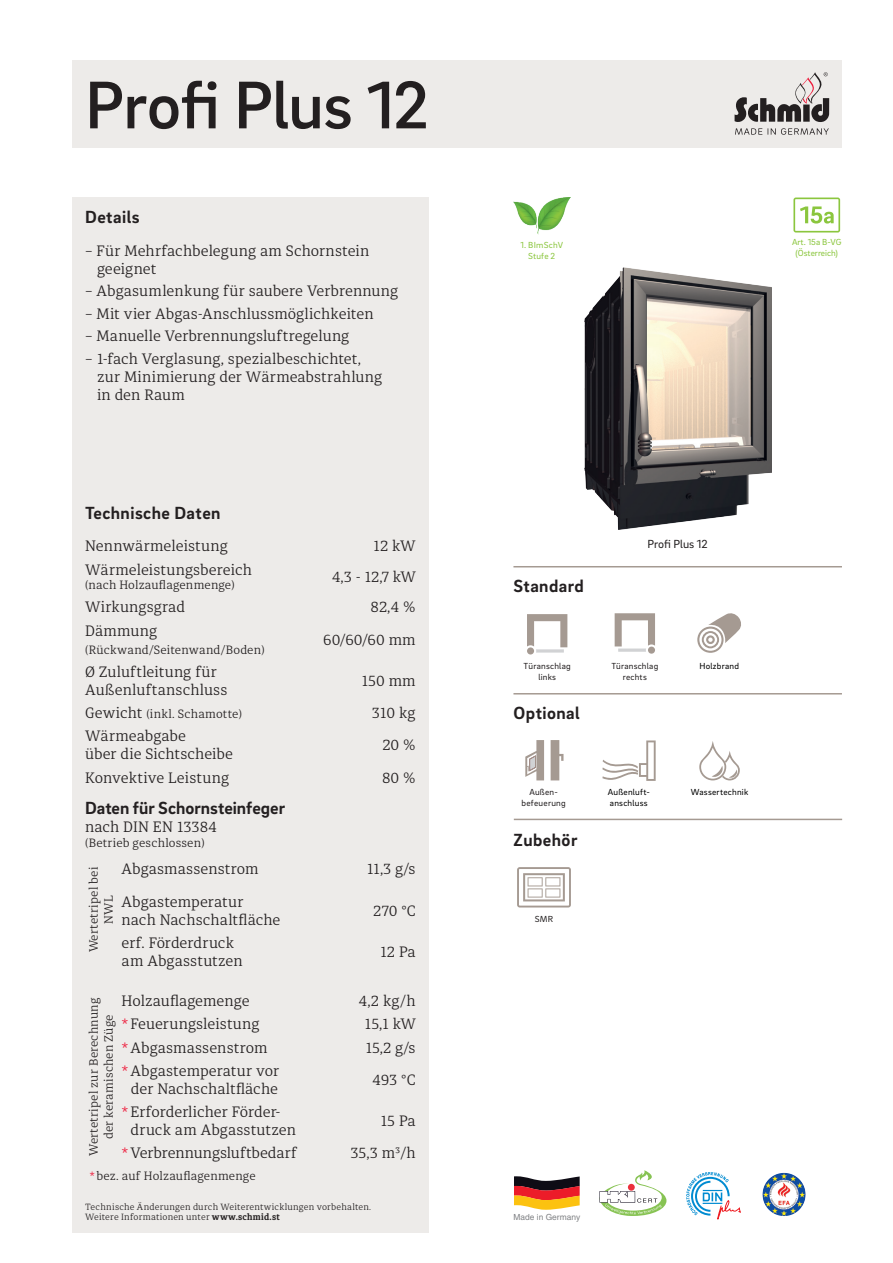
<style>
.page{position:relative;width:893px;height:1263px;background:#fff}
.page>*{position:absolute;margin:0;border:0;box-sizing:border-box;transform-origin:0 0}
.t1{font:500 69px "Brix Sans";letter-spacing:-.015em;color:#231f20}
.t2{font:700 18px "Brix Sans";letter-spacing:.025em;color:#231f20}
.t3{font:700 18px "Brix Sans";color:#231f20}
.t4{font:300 15px/23.2px "Diaria Pro";letter-spacing:.005em;color:#231f20}
.t5{font:300 12px/15px "Diaria Pro";letter-spacing:.015em;color:#231f20;text-align:center}
.t6{font:12px "Brix Sans";color:#231f20}
.t7{font:300 9px/10.8px "Diaria Pro";letter-spacing:.025em;color:#231f20}
.t8{font:9px/10.8px "Brix Sans";letter-spacing:.025em;color:#231f20;text-align:center}
.t9{font:9px "Brix Sans";letter-spacing:.025em;color:#000001}
.t10{font:9px "Brix Sans";color:#8bc63e}
.t11{font:9px/10.8px "Brix Sans";letter-spacing:.025em;color:#8bc63e;text-align:center}
.t12{font:8.4px "Helvetica LT Std";color:#808285}
.s1{font-size:15px}
.s2{color:#ed1a3a}
.s3{font-weight:700}
</style>
<div class="page">
<div style="left:72px;top:60px;width:770px;height:87px;background:#edebe9"></div>
<div style="left:72px;top:198px;width:356px;height:1035px;background:#edebe9"></div>
<svg style="left:686px;top:1172px;width:55px;height:48px"></svg>
<img style="left:763px;top:1173px;width:21px;height:15px">
<svg style="left:514px;top:1176px;width:66px;height:34px;background:#b66b3e"></svg>
<svg style="left:599px;top:1170px;width:67px;height:46px"></svg>
<svg style="left:735px;top:72px;width:94px;height:50px"></svg>
<svg style="left:735px;top:128px;width:94px;height:7px"></svg>
<img style="left:513px;top:198px;width:57px;height:36px">
<svg style="left:793px;top:198px;width:47px;height:34px"></svg>
<img style="left:585px;top:267px;width:187px;height:263px">
<svg style="left:517px;top:867px;width:54px;height:40px"></svg>
<hr style="left:513px;top:566px;width:329px;height:1px;background:#a59a92">
<hr style="left:514px;top:819px;width:328px;height:1px;background:#a59a92">
<hr style="left:513px;top:693px;width:329px;height:1px;background:#a59a92">
<svg style="left:697px;top:613px;width:44px;height:40px"></svg>
<svg style="left:615px;top:613px;width:40px;height:39px"></svg>
<div style="left:648px;top:647px;width:7px;height:7px;background:#a59a92;border-radius:50%"></div>
<svg style="left:527px;top:614px;width:40px;height:39px"></svg>
<div style="left:527px;top:647px;width:7px;height:7px;background:#a59a92;border-radius:50%"></div>
<svg style="left:699px;top:741px;width:41px;height:39px"></svg>
<svg style="left:602px;top:740px;width:54px;height:41px"></svg>
<svg style="left:525px;top:740px;width:19px;height:40px"></svg>
<svg style="left:551px;top:740px;width:12px;height:40px"></svg>
<h1 class="t1" style="left:85px;top:60px;width:345px">Profi Plus 12</h1>
<p class="t2" style="left:85px;top:205px;width:56px">Details</p>
<p class="t11" style="left:520px;top:239px;width:44px">1. BImSchV<br>Stufe 2</p>
<p class="t10" style="left:792px;top:237px;width:51px">Art. 15a B-VG</p>
<p class="t4" style="left:85px;top:239px;width:286px">– Für Mehrfachbelegung am Schornstein</p>
<p class="t10" style="left:796px;top:247px;width:44px">(Österreich)</p>
<p class="t4" style="left:97px;top:257px;width:61px">geeignet</p>
<p class="t4" style="left:85px;top:279px;width:315px">– Abgasumlenkung für saubere Verbrennung</p>
<p class="t4" style="left:85px;top:302px;width:290px">– Mit vier Abgas-Anschlussmöglichkeiten</p>
<p class="t4" style="left:85px;top:324px;width:266px">– Manuelle Verbrennungsluftregelung</p>
<p class="t4" style="left:97px;top:350px;width:287px;line-height:18px;text-indent:-12px">– 1-fach Verglasung, spezialbeschichtet, zur Minimierung der Wärmeabstrahlung in den Raum</p>
<p class="t2" style="left:85px;top:501px;width:137px">Technische Daten</p>
<p class="t4" style="left:85px;top:534px;width:168px;line-height:23.7px">Nennwärmeleistung<br>Wärmeleistungsbereich</p>
<p class="t5" style="left:85px;top:577px;width:151px">(nach Holzauflagenmenge)</p>
<p class="t4" style="left:85px;top:595px;width:101px">Wirkungsgrad<br>Dämmung</p>
<p class="t5" style="left:85px;top:642px;width:181px">(Rückwand/Seitenwand/Boden)</p>
<p class="t4" style="left:85px;top:663px;width:144px;line-height:18px">Ø Zuluftleitung für<br>Außenluftanschluss</p>
<p class="t5" style="left:85px;top:706px;width:158px"><span class="s1">Gewicht</span> (inkl. Schamotte)</p>
<p class="t4" style="left:85px;top:727px;width:150px;line-height:18px">Wärmeabgabe<br>über die Sichtscheibe</p>
<p class="t4" style="left:85px;top:766px;width:146px">Konvektive Leistung</p>
<p class="t3" style="left:85px;top:796px;width:202px">Daten für Schornsteinfeger</p>
<p class="t4" style="left:85px;top:816px;width:133px">nach DIN EN 13384</p>
<p class="t5" style="left:85px;top:835px;width:121px">(Betrieb geschlossen)</p>
<p class="t5" style="left:86px;top:952px;width:87px;rotate:-90deg">Wertetripel bei<br>NWL</p>
<p class="t4" style="left:122px;top:852px;width:139px;line-height:32.8px">Abgasmassenstrom<br>Abgastemperatur</p>
<p class="t4" style="left:122px;top:908px;width:160px">nach Nachschaltfläche erf. Förderdruck</p>
<p class="t4" style="left:122px;top:949px;width:123px">am Abgasstutzen</p>
<p class="t5" style="left:86px;top:1156px;width:160px;rotate:-90deg">Wertetripel zur Berechnung der keramischen Züge</p>
<p class="t4" style="left:122px;top:989px;width:159px">Holzauflagemenge <span class="s2">*</span>Feuerungsleistung <span class="s2">*</span>Abgasmassenstrom <span class="s2">*</span>Abgastemperatur vor</p>
<p class="t4" style="left:122px;top:1077px;width:161px;text-align:center">der Nachschaltfläche <span class="s2">*</span>Erforderlicher Förder-</p>
<p class="t4" style="left:122px;top:1118px;width:177px;text-align:center">druck am Abgasstutzen <span class="s2">*</span>Verbrennungsluftbedarf</p>
<p class="t5" style="left:89px;top:1168px;width:168px"><span class="s2">*</span>bez. auf Holzauflagenmenge</p>
<p class="t4" style="left:332px;top:530px;width:86px;line-height:30.8px;text-align:right">12 kW<br>4,3 - 12,7 kW<br>82,4 %</p>
<p class="t4" style="left:323px;top:628px;width:94px">60/60/60 mm</p>
<p class="t4" style="left:362px;top:664px;width:55px;line-height:32.2px;text-align:right">150 mm<br>310 kg<br>20 %<br>80 %</p>
<p class="t4" style="left:367px;top:857px;width:50px">11,3 g/s</p>
<p class="t4" style="left:373px;top:899px;width:44px">270 °C</p>
<p class="t4" style="left:380px;top:940px;width:37px">12 Pa</p>
<p class="t4" style="left:358px;top:989px;width:59px;text-align:center">4,2 kg/h<br>15,1 kW<br>15,2 g/s</p>
<p class="t4" style="left:372px;top:1068px;width:45px">493 °C</p>
<p class="t4" style="left:350px;top:1105px;width:67px;line-height:32.2px;text-align:right">15 Pa<br>35,3 m³/h</p>
<p class="t7" style="left:85px;top:1201px;width:288px">Technische Änderungen durch Weiterentwicklungen vorbehalten.<br>Weitere Informationen unter <span class="s3">www.schmid.st</span></p>
<p class="t2" style="left:513px;top:574px;width:72px">Standard</p>
<p class="t6" style="left:648px;top:537px;width:62px">Profi Plus 12</p>
<p class="t8" style="left:524px;top:660px;width:49px">Türanschlag links</p>
<p class="t2" style="left:514px;top:701px;width:68px">Optional</p>
<p class="t8" style="left:522px;top:786px;width:46px">Außen&shy;befeuerung</p>
<p class="t2" style="left:514px;top:828px;width:65px">Zubehör</p>
<p class="t8" style="left:535px;top:913px;width:20px">SMR</p>
<p class="t8" style="left:611px;top:660px;width:48px">Türanschlag</p>
<p class="t9" style="left:699px;top:660px;width:41px">Holzbrand</p>
<p class="t8" style="left:623px;top:671px;width:26px">rechts</p>
<p class="t9" style="left:608px;top:786px;width:44px">Außenluft-</p>
<p class="t9" style="left:691px;top:786px;width:59px">Wassertechnik</p>
<p class="t9" style="left:610px;top:797px;width:39px">anschluss</p>
<p class="t12" style="left:513px;top:1212px;width:68px">Made in Germany</p>
</div>
